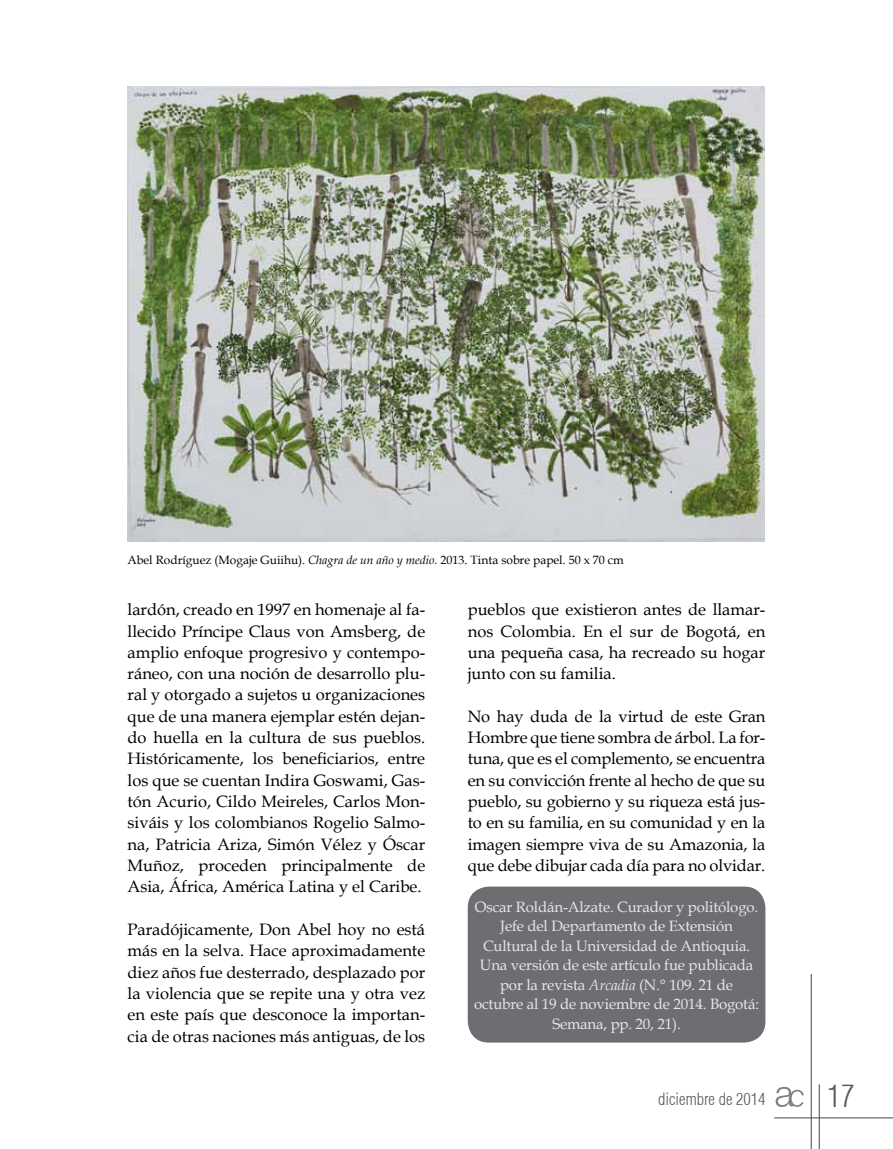
<style>
.page{position:relative;width:893px;height:1149px;background:#fff}
.page>*{position:absolute;margin:0;border:0;box-sizing:border-box;transform-origin:0 0}
.t1{font:300 condensed 30.3px "Helvetica";color:#58595b}
.t2{font:16.5px/21.3px "Book Antiqua";color:#000;text-align:justify}
.t3{font:300 condensed 16.5px "Helvetica";color:#58595b}
.t4{font:15px/19.5px "Book Antiqua";letter-spacing:-.01em;color:#e6e7e8;text-align:center}
.t5{font:12px "Book Antiqua";color:#000}
.s1{font-style:italic}
</style>
<div class="page">
<hr style="left:811px;top:973px;width:1px;height:175px;background:#58595b">
<hr style="left:774px;top:1116px;width:119px;height:2px;background:#58595b">
<hr style="left:819px;top:1083px;width:1px;height:65px;background:#58595b">
<svg style="left:776px;top:1086px;width:28px;height:20px"></svg>
<div style="left:468px;top:886px;width:297px;height:156px;background:#6d6e71;border-radius:21px"></div>
<img style="left:128px;top:86px;width:636px;height:455px">
<p class="t5" style="left:128px;top:551px;width:498px">Abel Rodríguez (Mogaje Guiihu). <span class="s1">Chagra de un año y medio.</span> 2013. Tinta sobre papel. 50 x 70 cm</p>
<p class="t2" style="left:128px;top:598px;width:299px">lardón, creado en 1997 en homenaje al fa&shy;llecido Príncipe Claus von Amsberg, de amplio enfoque progresivo y contempo&shy;ráneo, con una noción de desarrollo plu&shy;ral y otorgado a sujetos u organizaciones que de una manera ejemplar estén dejan&shy;do huella en la cultura de sus pueblos.<br>Históricamente, los beneficiarios, entre los que se cuentan Indira Goswami, Gas&shy;tón Acurio, Cildo Meireles, Carlos Mon&shy;siváis y los colombianos Rogelio Salmo&shy;na, Patricia Ariza, Simón Vélez y Óscar Muñoz, proceden principalmente de Asia, África, América Latina y el Caribe.</p>
<p class="t2" style="left:128px;top:918px;width:299px">Paradójicamente, Don Abel hoy no está más en la selva. Hace aproximadamente diez años fue desterrado, desplazado por la violencia que se repite una y otra vez en este país que desconoce la importan&shy;cia de otras naciones más antiguas, de los</p>
<p class="t2" style="left:468px;top:598px;width:299px">pueblos que existieron antes de llamar&shy;nos Colombia. En el sur de Bogotá, en una pequeña casa, ha recreado su hogar junto con su familia.</p>
<p class="t2" style="left:468px;top:705px;width:299px">No hay duda de la virtud de este Gran Hombre que tiene sombra de árbol. La for&shy;tuna, que es el complemento, se encuentra en su convicción frente al hecho de que su pueblo, su gobierno y su riqueza está jus&shy;to en su familia, en su comunidad y en la imagen siempre viva de su Amazonia, la que debe dibujar cada día para no olvidar.</p>
<p class="t4" style="left:474px;top:896px;width:287px">Oscar Roldán-Alzate. Curador y politólogo.<br>Jefe del Departamento de Extensión Cultural de la Universidad de Antioquia.<br>Una versión de este artículo fue publicada por la revista <span class="s1">Arcadia</span> (N.° 109. 21 de octubre al 19 de noviembre de 2014. Bogotá:<br>Semana, pp. 20, 21).</p>
<p class="t3" style="left:658px;top:1088px;width:109px">diciembre de 2014</p>
<h1 class="t1" style="left:827px;top:1076px;width:28px">17</h1>
</div>
